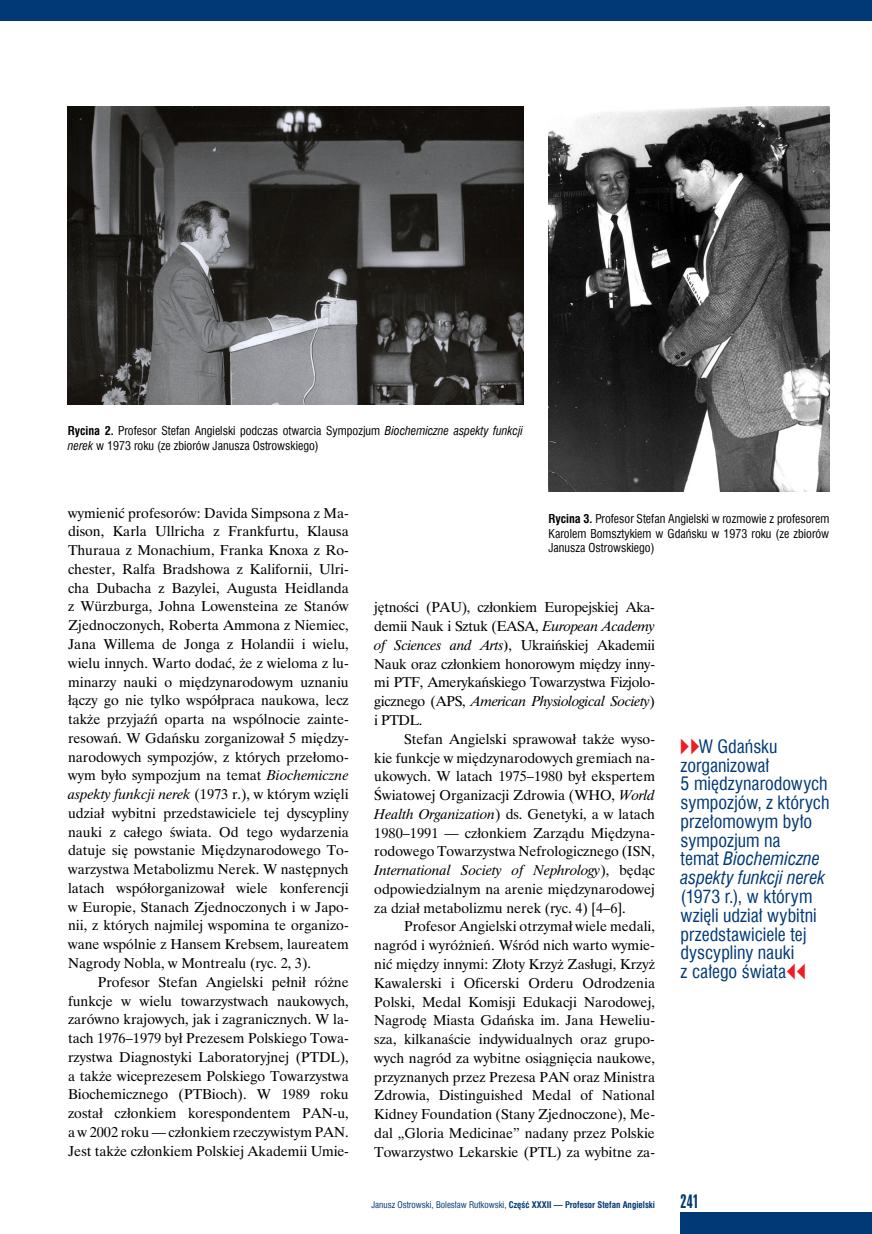
<style>
.page{position:relative;width:872px;height:1234px;background:#fff}
.page>*{position:absolute;margin:0;border:0;box-sizing:border-box;transform-origin:0 0}
.t1{font:18px/18.8px "Swis 721 Cn EU";color:#003976}
.t2{font:18px "Swis 924 EU";color:#003976}
.t3{font:14.25px/18.8px "Time Ibis EE";color:#000;text-align:justify}
.t4{font:12px/14.7px "Swis 721 Cn EU";color:#000;text-align:justify}
.t5{font:9px "Swis 721 Cn EU";color:#003976}
.s1{font-weight:700}
.s2{font-style:italic}
.s3{font-family:"Newspaper Pi";color:#ed1d24}
</style>
<div class="page">
<div style="left:680px;top:1212px;width:192px;height:21px;background:#003976"></div>
<div style="left:0;top:0;width:872px;height:21px;background:#003976"></div>
<img style="left:68px;top:106px;width:455px;height:298px">
<img style="left:548px;top:106px;width:281px;height:385px">
<p class="t4" style="left:68px;top:423px;width:456px"><span class="s1">Rycina 2.</span> Profesor Stefan Angielski podczas otwarcia Sympozjum <span class="s2">Biochemiczne aspekty funkcji nerek</span> w 1973 roku (ze zbiorów Janusza Ostrowskiego)</p>
<p class="t3" style="left:68px;top:503px;width:282px">wymienić profesorów: Davida Simpsona z Ma&shy;dison, Karla Ullricha z Frankfurtu, Klausa Thuraua z Monachium, Franka Knoxa z Ro&shy;chester, Ralfa Bradshowa z Kalifornii, Ulri&shy;cha Dubacha z Bazylei, Augusta Heidlanda z Würzburga, Johna Lowensteina ze Stanów Zjednoczonych, Roberta Ammona z Niemiec, Jana Willema de Jonga z Holandii i wielu, wielu innych. Warto dodać, że z wieloma z lu&shy;minarzy nauki o międzynarodowym uznaniu łączy go nie tylko współpraca naukowa, lecz także przyjaźń oparta na wspólnocie zainte&shy;resowań. W Gdańsku zorganizował 5 między&shy;narodowych sympozjów, z których przełomo&shy;wym było sympozjum na temat <span class="s2">Biochemiczne aspekty funkcji nerek</span> (1973 r.), w którym wzięli udział wybitni przedstawiciele tej dyscypliny nauki z całego świata. Od tego wydarzenia datuje się powstanie Międzynarodowego To&shy;warzystwa Metabolizmu Nerek. W następnych latach współorganizował wiele konferencji w Europie, Stanach Zjednoczonych i w Japo&shy;nii, z których najmilej wspomina te organizo&shy;wane wspólnie z Hansem Krebsem, laureatem Nagrody Nobla, w Montrealu (ryc. 2, 3).</p>
<p class="t3" style="left:68px;top:972px;width:282px;text-indent:30px">Profesor Stefan Angielski pełnił różne funkcje w wielu towarzystwach naukowych, zarówno krajowych, jak i zagranicznych. W la&shy;tach 1976–1979 był Prezesem Polskiego Towa&shy;rzystwa Diagnostyki Laboratoryjnej (PTDL), a także wiceprezesem Polskiego Towarzystwa Biochemicznego (PTBioch). W 1989 roku został członkiem korespondentem PAN-u, a w 2002 roku — członkiem rzeczywistym PAN.<br>Jest także członkiem Polskiej Akademii Umie-</p>
<p class="t4" style="left:548px;top:511px;width:282px"><span class="s1">Rycina 3.</span> Profesor Stefan Angielski w rozmowie z profesorem Karolem Bomsztykiem w Gdańsku w 1973 roku (ze zbiorów Janusza Ostrowskiego)</p>
<p class="t3" style="left:374px;top:598px;width:282px">jętności (PAU), członkiem Europejskiej Aka&shy;demii Nauk i Sztuk (EASA, <span class="s2">European Academy of Sciences and Arts</span><span class="s1">)</span>, Ukraińskiej Akademii Nauk oraz członkiem honorowym między inny&shy;mi PTF, Amerykańskiego Towarzystwa Fizjolo&shy;gicznego (APS, <span class="s2">American Physiological Society</span>) i PTDL.</p>
<p class="t3" style="left:374px;top:729px;width:282px;text-indent:30px">Stefan Angielski sprawował także wyso&shy;kie funkcje w międzynarodowych gremiach na&shy;ukowych. W latach 1975–1980 był ekspertem Światowej Organizacji Zdrowia (WHO, <span class="s2">World Health Organization</span>) ds. Genetyki, a w latach 1980–1991 — członkiem Zarządu Międzyna&shy;rodowego Towarzystwa Nefrologicznego (ISN, <span class="s2">International Society of Nephrology</span>), będąc odpowiedzialnym na arenie międzynarodowej za dział metabolizmu nerek (ryc. 4) [4–6].</p>
<p class="t3" style="left:374px;top:916px;width:282px;text-indent:30px">Profesor Angielski otrzymał wiele medali, nagród i wyróżnień. Wśród nich warto wymie&shy;nić między innymi: Złoty Krzyż Zasługi, Krzyż Kawalerski i Oficerski Orderu Odrodzenia Polski, Medal Komisji Edukacji Narodowej, Nagrodę Miasta Gdańska im. Jana Heweliu&shy;sza, kilkanaście indywidualnych oraz grupo&shy;wych nagród za wybitne osiągnięcia naukowe, przyznanych przez Prezesa PAN oraz Ministra Zdrowia, Distinguished Medal of National Kidney Foundation (Stany Zjednoczone), Me&shy;dal „Gloria Medicinae” nadany przez Polskie Towarzystwo Lekarskie (PTL) za wybitne za-</p>
<p class="t1" style="left:680px;top:736px;width:150px"><span class="s3">VV</span>W Gdańsku zorganizował<br>5 międzynarodowych sympozjów, z których przełomowym było sympozjum na<br>temat <span class="s2">Biochemiczne aspekty funkcji nerek</span></p>
<p class="t1" style="left:680px;top:886px;width:138px">(1973 r.), w którym wzięli udział wybitni przedstawiciele tej dyscypliny nauki<br>z całego świata<span class="s3">CC</span></p>
<p class="t5" style="left:371px;top:1198px;width:285px">Janusz Ostrowski, Bolesław Rutkowski, <span class="s1">Część XXXII — Profesor Stefan Angielski</span></p>
<p class="t2" style="left:680px;top:1189px;width:20px">241</p>
</div>
